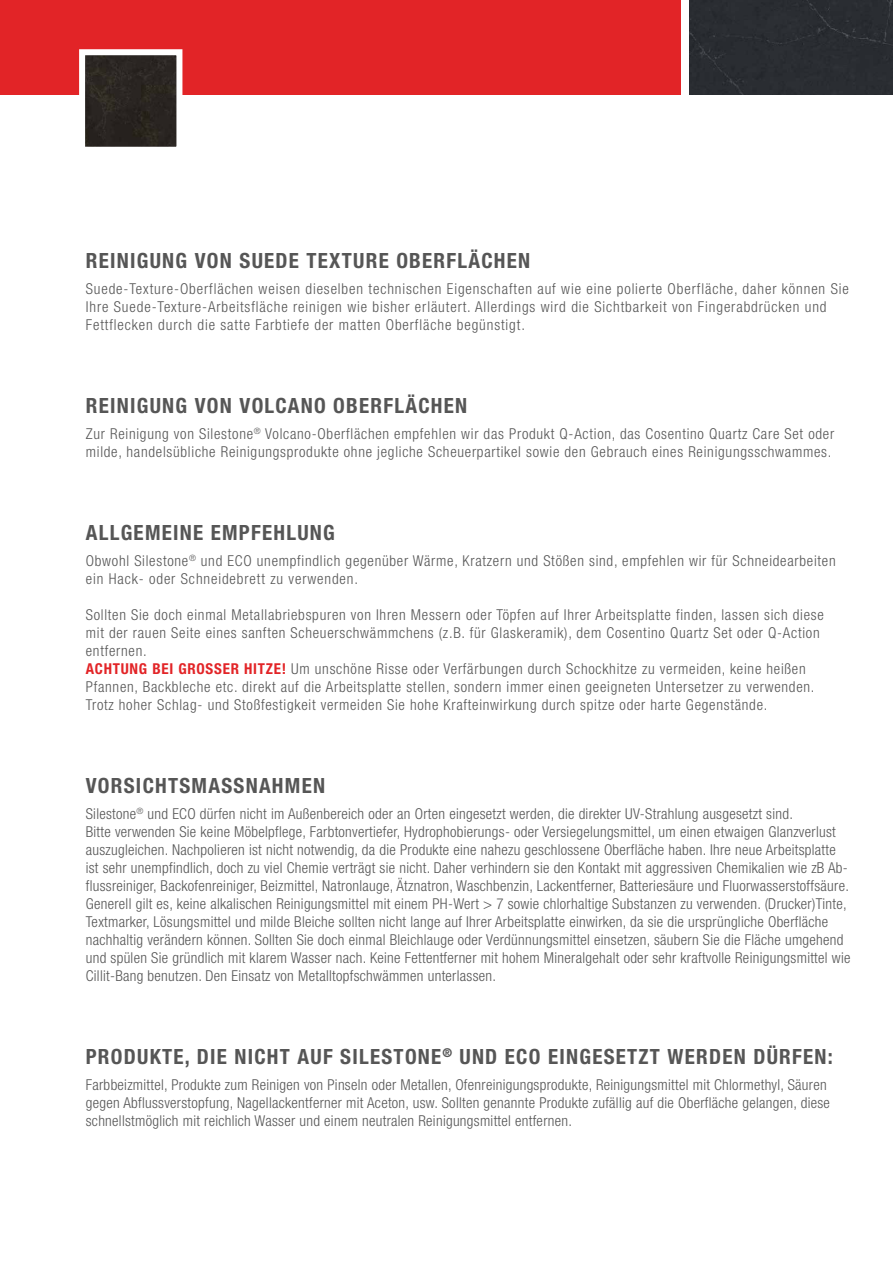
<style>
.page{position:relative;width:893px;height:1263px;background:#fff}
.page>*{position:absolute;margin:0;border:0;box-sizing:border-box;transform-origin:0 0}
.t1{font:700 condensed 21px "Helvetica Neue LT Std";letter-spacing:.06em;color:#565656}
.t2{font:300 condensed 15px/18px "Helvetica Neue LT Pro";letter-spacing:.02em;color:#565656}
.t3{font:300 condensed 15px/18px "Helvetica Neue LT Pro";letter-spacing:.05em;color:#565656}
.t4{font:300 condensed 15px/18px "Helvetica Neue LT Pro";letter-spacing:.06em;color:#565656}
.s1{font-weight:700;color:#e22427}
</style>
<div class="page">
<div style="left:0;top:0;width:680px;height:94px;background:#e22427"></div>
<div style="left:690px;top:0;width:203px;height:94px;background:#2a2d32"></div>
<img style="left:86px;top:56px;width:89px;height:90px">
<div style="left:79px;top:49px;width:103px;height:104px;border:6px solid #fff"></div>
<h1 class="t1" style="left:86px;top:248px;width:446px">REINIGUNG VON SUEDE TEXTURE OBERFLÄCHEN</h1>
<p class="t4" style="left:86px;top:280px;width:764px">Suede-Texture-Oberflächen weisen dieselben technischen Eigenschaften auf wie eine polierte Oberfläche, daher können Sie<br>Ihre Suede-Texture-Arbeitsfläche reinigen wie bisher erläutert. Allerdings wird die Sichtbarkeit von Fingerabdrücken und<br>Fettflecken durch die satte Farbtiefe der matten Oberfläche begünstigt.</p>
<h1 class="t1" style="left:86px;top:393px;width:383px">REINIGUNG VON VOLCANO OBERFLÄCHEN</h1>
<p class="t3" style="left:86px;top:425px;width:750px">Zur Reinigung von Silestone<sup>®</sup> Volcano-Oberflächen empfehlen wir das Produkt Q-Action, das Cosentino Quartz Care Set oder milde, handelsübliche Reinigungsprodukte ohne jegliche Scheuerpartikel sowie den Gebrauch eines Reinigungsschwammes.</p>
<h1 class="t1" style="left:86px;top:520px;width:251px">ALLGEMEINE EMPFEHLUNG</h1>
<p class="t3" style="left:86px;top:552px;width:751px">Obwohl Silestone<sup>®</sup> und ECO unempfindlich gegenüber Wärme, Kratzern und Stößen sind, empfehlen wir für Schneidearbeiten ein Hack- oder Schneidebrett zu verwenden.</p>
<p class="t3" style="left:86px;top:606px;width:740px">Sollten Sie doch einmal Metallabriebspuren von Ihren Messern oder Töpfen auf Ihrer Arbeitsplatte finden, lassen sich diese mit der rauen Seite eines sanften Scheuerschwämmchens (z.B. für Glaskeramik), dem Cosentino Quartz Set oder Q-Action entfernen.<br><span class="s1">ACHTUNG BEI GROSSER HITZE!</span> Um unschöne Risse oder Verfärbungen durch Schockhitze zu vermeiden, keine heißen Pfannen, Backbleche etc. direkt auf die Arbeitsplatte stellen, sondern immer einen geeigneten Untersetzer zu verwenden.<br>Trotz hoher Schlag- und Stoßfestigkeit vermeiden Sie hohe Krafteinwirkung durch spitze oder harte Gegenstände.</p>
<h1 class="t1" style="left:86px;top:773px;width:241px">VORSICHTSMASSNAHMEN</h1>
<p class="t2" style="left:86px;top:805px;width:766px">Silestone<sup>®</sup> und ECO dürfen nicht im Außenbereich oder an Orten eingesetzt werden, die direkter UV-Strahlung ausgesetzt sind.<br>Bitte verwenden Sie keine Möbelpflege, Farbtonvertiefer, Hydrophobierungs- oder Versiegelungsmittel, um einen etwaigen Glanzverlust auszugleichen. Nachpolieren ist nicht notwendig, da die Produkte eine nahezu geschlossene Oberfläche haben. Ihre neue Arbeitsplatte ist sehr unempfindlich, doch zu viel Chemie verträgt sie nicht. Daher verhindern sie den Kontakt mit aggressiven Chemikalien wie zB Ab&shy;flussreiniger, Backofenreiniger, Beizmittel, Natronlauge, Ätznatron, Waschbenzin, Lackentferner, Batteriesäure und Fluorwasserstoffsäure.<br>Generell gilt es, keine alkalischen Reinigungsmittel mit einem PH-Wert &gt; 7 sowie chlorhaltige Substanzen zu verwenden. (Drucker)Tinte, Textmarker, Lösungsmittel und milde Bleiche sollten nicht lange auf Ihrer Arbeitsplatte einwirken, da sie die ursprüngliche Oberfläche nachhaltig verändern können. Sollten Sie doch einmal Bleichlauge oder Verdünnungsmittel einsetzen, säubern Sie die Fläche umgehend und spülen Sie gründlich mit klarem Wasser nach. Keine Fettentferner mit hohem Mineralgehalt oder sehr kraftvolle Reinigungsmittel wie Cillit-Bang benutzen. Den Einsatz von Metalltopfschwämmen unterlassen.</p>
<h1 class="t1" style="left:86px;top:1044px;width:749px">PRODUKTE, DIE NICHT AUF SILESTONE<sup>®</sup> UND ECO EINGESETZT WERDEN DÜRFEN:</h1>
<p class="t2" style="left:86px;top:1075px;width:746px">Farbbeizmittel, Produkte zum Reinigen von Pinseln oder Metallen, Ofenreinigungsprodukte, Reinigungsmittel mit Chlormethyl, Säuren gegen Abflussverstopfung, Nagellackentferner mit Aceton, usw. Sollten genannte Produkte zufällig auf die Oberfläche gelangen, diese schnellstmöglich mit reichlich Wasser und einem neutralen Reinigungsmittel entfernen.</p>
</div>
